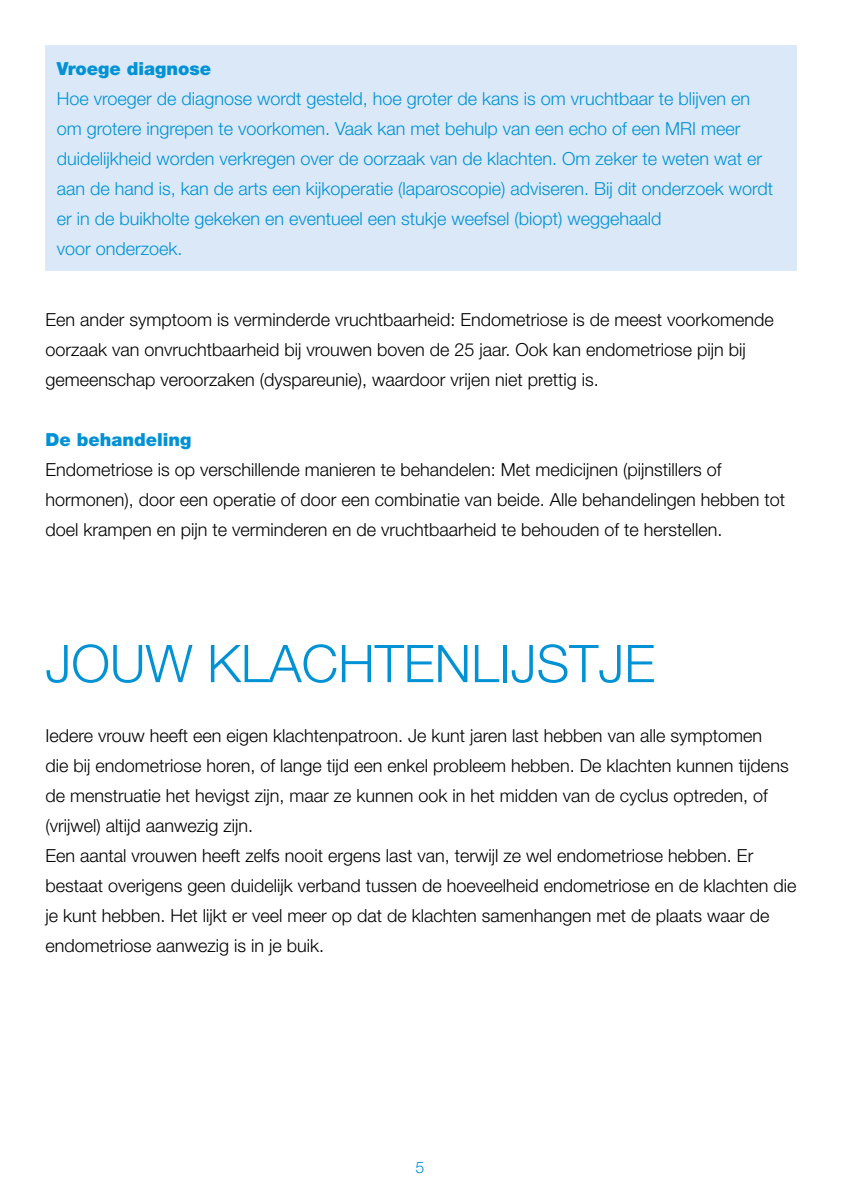
<style>
.page{position:relative;width:842px;height:1191px;background:#fff}
.page>*{position:absolute;margin:0;border:0;box-sizing:border-box;transform-origin:0 0}
.t1{font:300 52px "Helvetica Neue LT";color:#0092d4}
.t2{font:300 18px/30px "Helvetica Neue LT";color:#000}
.t3{font:300 18px/30px "Helvetica Neue LT";color:#0092d4}
.t4{font:900 18px "Helvetica Neue LT";color:#0092d4}
.t5{font:300 16px "Helvetica Neue LT";color:#0092d4}
</style>
<div class="page">
<div style="left:45px;top:45px;width:752px;height:226px;background:#dae8f8"></div>
<p class="t4" style="left:57px;top:58px;width:156px">Vroege diagnose</p>
<p class="t3" style="left:57px;top:83px;width:718px">Hoe vroeger de diagnose wordt gesteld, hoe groter de kans is om vruchtbaar te blijven en om grotere ingrepen te voorkomen. Vaak kan met behulp van een echo of een MRI meer duidelijkheid worden verkregen over de oorzaak van de klachten. Om zeker te weten wat er aan de hand is, kan de arts een kijkoperatie (laparoscopie) adviseren. Bij dit onderzoek wordt er in de buikholte gekeken en eventueel een stukje weefsel (biopt) weggehaald<br>voor onderzoek.</p>
<p class="t2" style="left:45px;top:304px;width:730px">Een ander symptoom is verminderde vruchtbaarheid: Endometriose is de meest voorkomende oorzaak van onvruchtbaarheid bij vrouwen boven de 25 jaar. Ook kan endometriose pijn bij gemeenschap veroorzaken (dyspareunie), waardoor vrijen niet prettig is.</p>
<p class="t4" style="left:45px;top:429px;width:148px">De behandeling</p>
<p class="t2" style="left:45px;top:454px;width:741px">Endometriose is op verschillende manieren te behandelen: Met medicijnen (pijnstillers of hormonen), door een operatie of door een combinatie van beide. Alle behandelingen hebben tot doel krampen en pijn te verminderen en de vruchtbaarheid te behouden of te herstellen.</p>
<h1 class="t1" style="left:45px;top:632px;width:611px">JOUW KLACHTENLIJSTJE</h1>
<p class="t2" style="left:45px;top:720px;width:753px">Iedere vrouw heeft een eigen klachtenpatroon. Je kunt jaren last hebben van alle symptomen<br>die bij endometriose horen, of lange tijd een enkel probleem hebben. De klachten kunnen tijdens de menstruatie het hevigst zijn, maar ze kunnen ook in het midden van de cyclus optreden, of (vrijwel) altijd aanwezig zijn.<br>Een aantal vrouwen heeft zelfs nooit ergens last van, terwijl ze wel endometriose hebben. Er bestaat overigens geen duidelijk verband tussen de hoeveelheid endometriose en de klachten die je kunt hebben. Het lijkt er veel meer op dat de klachten samenhangen met de plaats waar de endometriose aanwezig is in je buik.</p>
<p class="t5" style="left:416px;top:1157px;width:10px">5</p>
</div>
